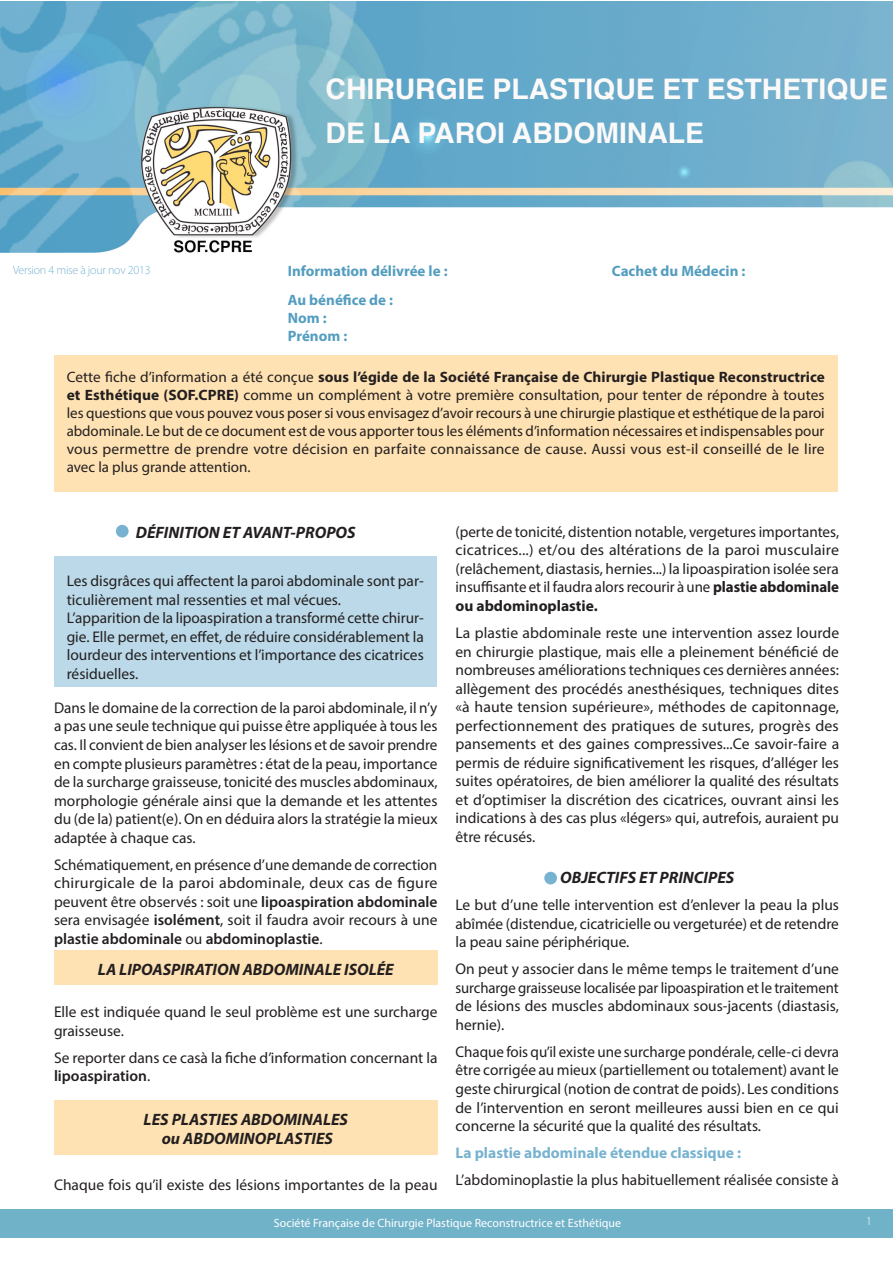
<style>
.page{position:relative;width:893px;height:1263px;background:#fff}
.page>*{position:absolute;margin:0;border:0;box-sizing:border-box;transform-origin:0 0}
.t1{font:700 28.35px/44.1px "Helvetica";color:#fcf9f9}
.t2{font:italic 700 16.5px/19.8px "Myriad Pro";color:#231f20;text-align:center}
.t3{font:15.45px/18.6px "Myriad Pro";color:#231f20;text-align:justify}
.t4{font:700 15.45px "Myriad Pro";color:#77b3d0}
.t5{font:15px/18px "Myriad Pro";color:#231f20;text-align:justify}
.t6{font:700 15px/18px "Myriad Pro";color:#539dbf}
.t7{font:12px "Myriad Pro";color:#fff}
.t8{font:300 12px "Myriad Pro";letter-spacing:-.02em;color:#77b3d0}
.t9{font:300 12px "Myriad Pro";color:#fff}
.s1{font-weight:700}
.s2{font-weight:600}
</style>
<div class="page">
<div style="left:0;top:1209px;width:892px;height:29px;background:#70b2c8"></div>
<div style="left:54px;top:355px;width:783px;height:137px;background:#ffe2b3"></div>
<div style="left:116px;top:525px;width:13px;height:12px;background:#77b3d0;border-radius:50%"></div>
<img style="left:0;top:1px;width:892px;height:252px">
<div style="left:544px;top:872px;width:13px;height:12px;background:#77b3d0;border-radius:50%"></div>
<div style="left:54px;top:556px;width:383px;height:130px;background:#bbd9e8"></div>
<div style="left:54px;top:951px;width:384px;height:34px;background:#ffe2b3"></div>
<div style="left:54px;top:1100px;width:384px;height:55px;background:#ffe2b3"></div>
<p class="t8" style="left:13px;top:263px;width:139px">Version 4 mise à jour nov 2013</p>
<h1 class="t1" style="left:326px;top:70px;width:564px">CHIRURGIE PLASTIQUE ET ESTHETIQUE<br>DE LA PAROI ABDOMINALE</h1>
<p class="t6" style="left:288px;top:262px;width:161px">Information délivrée le :</p>
<p class="t6" style="left:612px;top:262px;width:135px">Cachet du Médecin :</p>
<p class="t6" style="left:288px;top:291px;width:107px">Au bénéfice de :<br>Nom :<br>Prénom :</p>
<p class="t5" style="left:67px;top:368px;width:759px">Cette fiche d’information a été conçue <span class="s1">sous l’égide de la Société Française de Chirurgie Plastique Reconstructrice et Esthétique (SOF.CPRE)</span> comme un complément à votre première consultation, pour tenter de répondre à toutes les questions que vous pouvez vous poser si vous envisagez d’avoir recours à une chirurgie plastique et esthétique de la paroi abdominale. Le but de ce document est de vous apporter tous les éléments d’information nécessaires et indispensables pour vous permettre de prendre votre décision en parfaite connaissance de cause. Aussi vous est-il conseillé de le lire avec la plus grande attention.</p>
<p class="t2" style="left:136px;top:522px;width:221px">DÉFINITION ET AVANT-PROPOS</p>
<p class="t3" style="left:67px;top:571px;width:359px;text-align:left">Les disgrâces qui affectent la paroi abdominale sont par&shy;ticulièrement mal ressenties et mal vécues.<br>L’apparition de la lipoaspiration a transformé cette chirur&shy;gie. Elle permet, en effet, de réduire considérablement la lourdeur des interventions et l’importance des cicatrices résiduelles.</p>
<p class="t3" style="left:54px;top:698px;width:385px">Dans le domaine de la correction de la paroi abdominale, il n’y a pas une seule technique qui puisse être appliquée à tous les cas. Il convient de bien analyser les lésions et de savoir prendre en compte plusieurs paramètres : état de la peau, importance de la surcharge graisseuse, tonicité des muscles abdominaux, morphologie générale ainsi que la demande et les attentes du (de la) patient(e). On en déduira alors la stratégie la mieux adaptée à chaque cas.</p>
<p class="t3" style="left:54px;top:855px;width:385px">Schématiquement, en présence d’une demande de correction chirurgicale de la paroi abdominale, deux cas de figure peuvent être observés : soit une <span class="s2">lipoaspiration abdominale </span>sera envisagée <span class="s2">isolément</span>, soit il faudra avoir recours à une <span class="s2">plastie abdominale</span> ou <span class="s2">abdominoplastie</span>.</p>
<p class="t2" style="left:98px;top:959px;width:298px">LA LIPOASPIRATION ABDOMINALE ISOLÉE</p>
<p class="t3" style="left:54px;top:1003px;width:385px">Elle est indiquée quand le seul problème est une surcharge graisseuse.</p>
<p class="t3" style="left:54px;top:1048px;width:385px">Se reporter dans ce casà la fiche d’information concernant la <span class="s2">lipoaspiration</span>.</p>
<p class="t2" style="left:144px;top:1109px;width:206px">LES PLASTIES ABDOMINALES ou ABDOMINOPLASTIES</p>
<p class="t3" style="left:54px;top:1175px;width:385px">Chaque fois qu’il existe des lésions importantes de la peau</p>
<p class="t3" style="left:455px;top:522px;width:385px">(perte de tonicité, distention notable, vergetures importantes, cicatrices...) et/ou des altérations de la paroi musculaire (relâchement, diastasis, hernies...) la lipoaspiration isolée sera insuffisante et il faudra alors recourir à une <span class="s1">plastie abdominale ou abdominoplastie.</span></p>
<p class="t3" style="left:455px;top:623px;width:385px">La plastie abdominale reste une intervention assez lourde en chirurgie plastique, mais elle a pleinement bénéficié de nombreuses améliorations techniques ces dernières années: allègement des procédés anesthésiques, techniques dites «à haute tension supérieure», méthodes de capitonnage, perfectionnement des pratiques de sutures, progrès des pansements et des gaines compressives...Ce savoir-faire a permis de réduire significativement les risques, d’alléger les suites opératoires, de bien améliorer la qualité des résultats et d’optimiser la discrétion des cicatrices, ouvrant ainsi les indications à des cas plus «légers» qui, autrefois, auraient pu être récusés.</p>
<p class="t2" style="left:560px;top:867px;width:176px">OBJECTIFS ET PRINCIPES</p>
<p class="t3" style="left:455px;top:895px;width:385px">Le but d’une telle intervention est d’enlever la peau la plus abîmée (distendue, cicatricielle ou vergeturée) et de retendre la peau saine périphérique.</p>
<p class="t3" style="left:455px;top:959px;width:385px">On peut y associer dans le même temps le traitement d’une surcharge graisseuse localisée par lipoaspiration et le traitement de lésions des muscles abdominaux sous-jacents (diastasis, hernie).</p>
<p class="t3" style="left:455px;top:1042px;width:385px">Chaque fois qu’il existe une surcharge pondérale, celle-ci devra être corrigée au mieux (partiellement ou totalement) avant le geste chirurgical (notion de contrat de poids). Les conditions de l’intervention en seront meilleures aussi bien en ce qui concerne la sécurité que la qualité des résultats.</p>
<p class="t4" style="left:455px;top:1143px;width:287px">La plastie abdominale étendue classique :</p>
<p class="t3" style="left:455px;top:1170px;width:385px">L’abdominoplastie la plus habituellement réalisée consiste à</p>
<p class="t7" style="left:274px;top:1215px;width:349px">Société Française de Chirurgie Plastique Reconstructrice et Esthétique</p>
<p class="t9" style="left:866px;top:1214px;width:7px">1</p>
</div>
